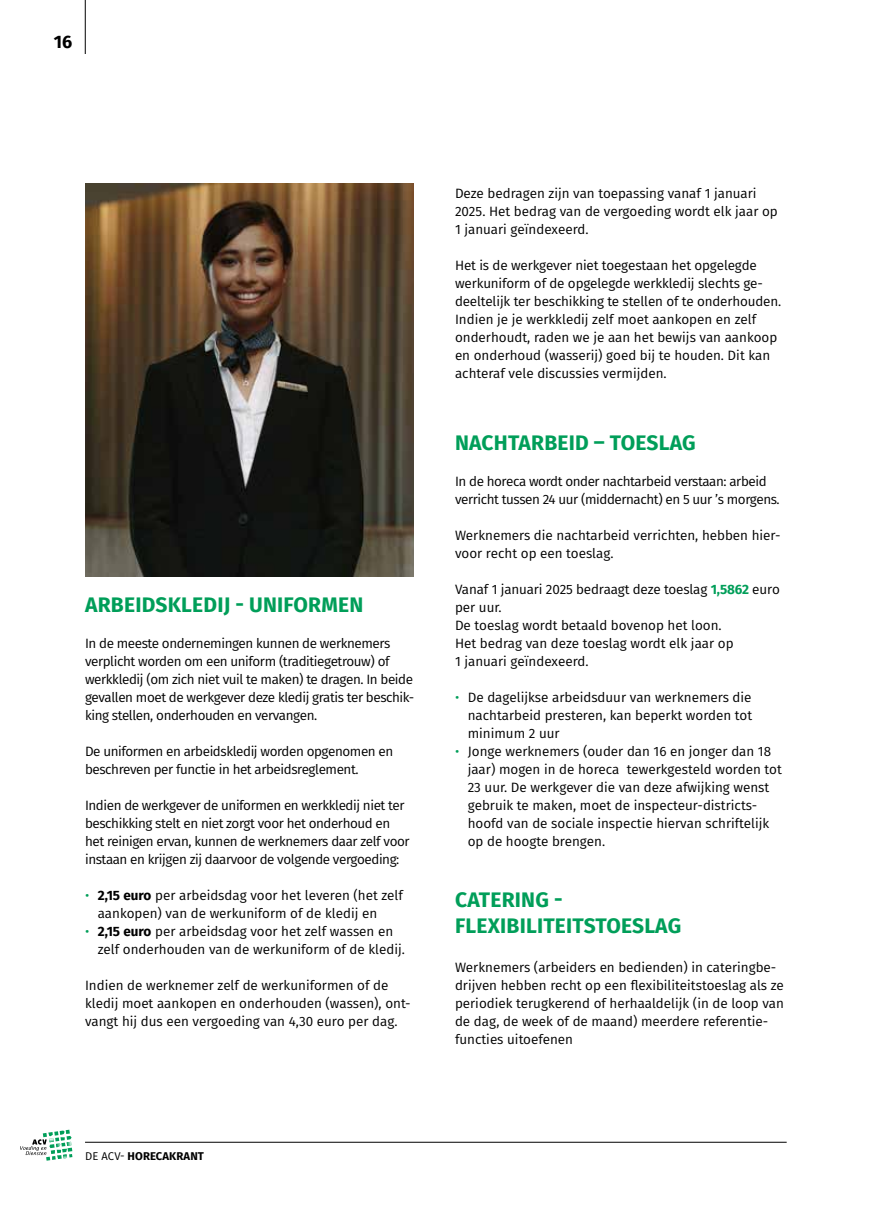
<style>
.page{position:relative;width:893px;height:1212px;background:#fff}
.page>*{position:absolute;margin:0;border:0;box-sizing:border-box;transform-origin:0 0}
.t1{font:700 21px/25.2px "Fira Sans";letter-spacing:.01em;color:#009e59}
.t2{font:700 18px "Fira Sans";color:#000}
.t3{font:13.5px/18px "Fira Sans";letter-spacing:-.005em;color:#000}
.t4{font:13.5px/18px "Fira Sans";letter-spacing:-.03em;color:#000}
.t5{font:700 11.25px "Fira Sans";letter-spacing:.01em;color:#000}
.s1{color:#009e59}
.s2{font-weight:700}
.s3{font-weight:700;color:#009e59}
.s4{font-weight:400}
</style>
<div class="page">
<hr style="left:85px;top:0;width:1px;height:54px;background:#000">
<svg style="left:20px;top:1130px;width:52px;height:31px"></svg>
<hr style="left:85px;top:1142px;width:702px;height:1px;background:#000">
<img style="left:85px;top:184px;width:329px;height:392px">
<h2 class="t2" style="left:54px;top:26px;width:20px">16</h2>
<h1 class="t1" style="left:85px;top:591px;width:280px">ARBEIDSKLEDIJ - UNIFORMEN</h1>
<p class="t4" style="left:85px;top:634px;width:331px">In de meeste ondernemingen kunnen de werknemers verplicht worden om een uniform (traditiegetrouw) of werkkledij (om zich niet vuil te maken) te dragen. In beide gevallen moet de werkgever deze kledij gratis ter beschik&shy;king stellen, onderhouden en vervangen.</p>
<p class="t4" style="left:85px;top:742px;width:310px">De uniformen en arbeidskledij worden opgenomen en beschreven per functie in het arbeidsreglement.</p>
<p class="t4" style="left:85px;top:796px;width:326px">Indien de werkgever de uniformen en werkkledij niet ter beschikking stelt en niet zorgt voor het onderhoud en het reinigen ervan, kunnen de werknemers daar zelf voor instaan en krijgen zij daarvoor de volgende vergoeding:</p>
<p class="t3" style="left:98px;top:886px;width:307px;text-indent:-13px"><span class="s1">•</span> <span class="s2">2,15 euro</span> per arbeidsdag voor het leveren (het zelf aankopen) van de werkuniform of de kledij en</p>
<p class="t3" style="left:98px;top:922px;width:309px;text-indent:-13px"><span class="s1">•</span> <span class="s2">2,15 euro</span> per arbeidsdag voor het zelf wassen en zelf onderhouden van de werkuniform of de kledij.</p>
<p class="t3" style="left:85px;top:976px;width:327px">Indien de werknemer zelf de werkuniformen of de kledij moet aankopen en onderhouden (wassen), ont&shy;vangt hij dus een vergoeding van 4,30 euro per dag.</p>
<p class="t3" style="left:455px;top:184px;width:324px">Deze bedragen zijn van toepassing vanaf 1 januari<br>2025. Het bedrag van de vergoeding wordt elk jaar op<br>1 januari geïndexeerd.</p>
<p class="t3" style="left:455px;top:256px;width:328px">Het is de werkgever niet toegestaan het opgelegde werkuniform of de opgelegde werkkledij slechts ge&shy;deeltelijk ter beschikking te stellen of te onderhouden.<br>Indien je je werkkledij zelf moet aankopen en zelf onderhoudt, raden we je aan het bewijs van aankoop en onderhoud (wasserij) goed bij te houden. Dit kan achteraf vele discussies vermijden.</p>
<h1 class="t1" style="left:455px;top:429px;width:242px">NACHTARBEID – TOESLAG</h1>
<p class="t4" style="left:455px;top:472px;width:326px">In de horeca wordt onder nachtarbeid verstaan: arbeid verricht tussen 24 uur (middernacht) en 5 uur ’s morgens.</p>
<p class="t3" style="left:455px;top:526px;width:327px">Werknemers die nachtarbeid verrichten, hebben hier&shy;voor recht op een toeslag.</p>
<p class="t3" style="left:455px;top:580px;width:326px">Vanaf 1 januari 2025 bedraagt deze toeslag <span class="s3">1,5862</span> euro per uur.<br>De toeslag wordt betaald bovenop het loon.<br>Het bedrag van deze toeslag wordt elk jaar op<br>1 januari geïndexeerd.</p>
<p class="t3" style="left:468px;top:688px;width:286px;text-align:justify;text-indent:-13px"><span class="s1">•</span> De dagelijkse arbeidsduur van werknemers die nachtarbeid presteren, kan beperkt worden tot minimum 2 uur</p>
<p class="t3" style="left:468px;top:742px;width:316px;text-indent:-13px"><span class="s1">•</span> Jonge werknemers (ouder dan 16 en jonger dan 18 jaar) mogen in de horeca tewerkgesteld worden tot 23 uur. De werkgever die van deze afwijking wenst gebruik te maken, moet de inspecteur-districts&shy;hoofd van de sociale inspectie hiervan schriftelijk op de hoogte brengen.</p>
<h1 class="t1" style="left:455px;top:886px;width:228px">CATERING -<br>FLEXIBILITEITSTOESLAG</h1>
<p class="t3" style="left:455px;top:958px;width:330px">Werknemers (arbeiders en bedienden) in cateringbe&shy;drijven hebben recht op een flexibiliteitstoeslag als ze periodiek terugkerend of herhaaldelijk (in de loop van de dag, de week of de maand) meerdere referentie&shy;functies uitoefenen</p>
<p class="t5" style="left:85px;top:1146px;width:120px"><span class="s4">DE ACV-</span> HORECAKRANT</p>
</div>
